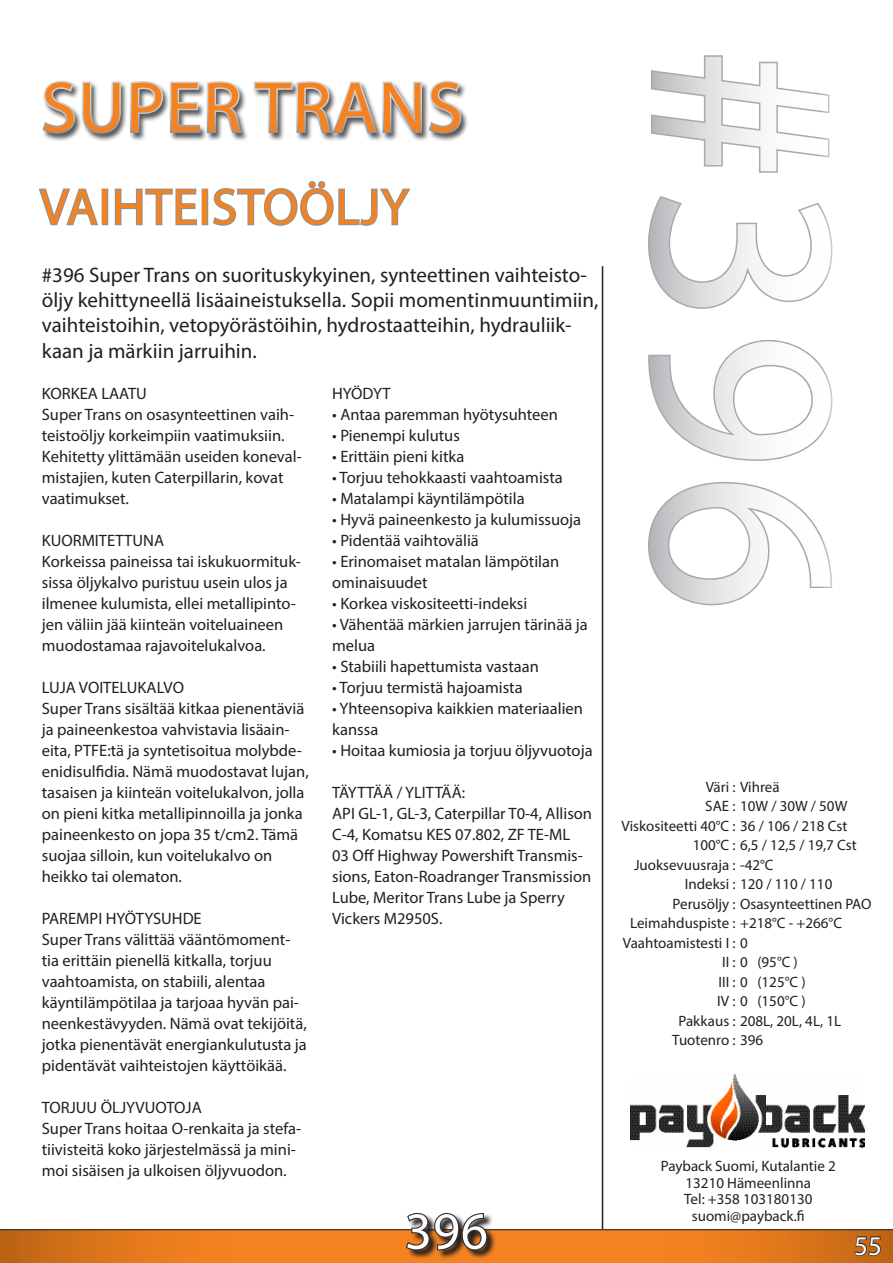
<style>
.page{position:relative;width:893px;height:1263px;background:#fff}
.page>*{position:absolute;margin:0;border:0;box-sizing:border-box;transform-origin:0 0}
.Art_Nr{font:270px "Myriad Pro";color:#fff}
.t1{font:72px "Myriad Pro";letter-spacing:.02em;color:#f58220}
.t2{font:52.5px "Myriad Pro";color:#fff}
.t3{font:51px "Myriad Pro";letter-spacing:.02em;color:#f58220}
.t4{font:27px "Myriad Pro";color:#fff}
.Ingress{font:21px/25.2px "Myriad Pro";color:#231f20}
.Brödtext{font:16.5px/21px "Myriad Pro";color:#231f20}
.Fakta_HÖ{font:15px "Myriad Pro";color:#231f20}
</style>
<div class="page">
<hr style="left:602px;top:266px;width:1px;height:997px;background:#231f20">
<svg style="left:39px;top:188px;width:59px;height:38px"></svg>
<div style="left:102px;top:189px;width:6px;height:36px;border:2px solid #919396"></div>
<svg style="left:114px;top:188px;width:83px;height:38px"></svg>
<div style="left:202px;top:189px;width:6px;height:36px;border:2px solid #919396"></div>
<svg style="left:213px;top:181px;width:198px;height:45px"></svg>
<svg style="left:651px;top:55px;width:179px;height:118px"></svg>
<svg style="left:648px;top:196px;width:185px;height:113px"></svg>
<svg style="left:648px;top:340px;width:185px;height:121px"></svg>
<svg style="left:648px;top:482px;width:184px;height:124px"></svg>
<div style="left:42px;top:81px;width:427px;height:61px;background:#231f20;opacity:.75"></div>
<svg style="left:42px;top:80px;width:80px;height:55px"></svg>
<svg style="left:129px;top:81px;width:116px;height:54px"></svg>
<svg style="left:252px;top:80px;width:211px;height:56px"></svg>
<img style="left:631px;top:1074px;width:234px;height:74px">
<svg style="left:0;top:1212px;width:893px;height:51px"></svg>
<p class="t1" style="left:41px;top:63px;width:423px">SUPER TRANS</p>
<p class="t3" style="left:40px;top:176px;width:370px">VAIHTEISTOÖLJY</p>
<p class="Ingress" style="left:42px;top:262px;width:558px">#396 Super Trans on suorituskykyinen, synteettinen vaihteisto&shy;öljy kehittyneellä lisäaineistuksella. Sopii momentinmuuntimiin, vaihteistoihin, vetopyörästöihin, hydrostaatteihin, hydrauliik&shy;kaan ja märkiin jarruihin.</p>
<p class="Brödtext" style="left:42px;top:382px;width:107px">KORKEA LAATU</p>
<p class="Brödtext" style="left:42px;top:403px;width:261px">Super Trans on osasynteettinen vaih&shy;teistoöljy korkeimpiin vaatimuksiin.<br>Kehitetty ylittämään useiden koneval&shy;mistajien, kuten Caterpillarin, kovat vaatimukset.</p>
<p class="Brödtext" style="left:42px;top:529px;width:124px">KUORMITETTUNA</p>
<p class="Brödtext" style="left:42px;top:550px;width:261px">Korkeissa paineissa tai iskukuormituk&shy;sissa öljykalvo puristuu usein ulos ja ilmenee kulumista, ellei metallipinto&shy;jen väliin jää kiinteän voiteluaineen muodostamaa rajavoitelukalvoa.</p>
<p class="Brödtext" style="left:42px;top:676px;width:144px">LUJA VOITELUKALVO</p>
<p class="Brödtext" style="left:42px;top:697px;width:268px">Super Trans sisältää kitkaa pienentäviä ja paineenkestoa vahvistavia lisäain&shy;eita, PTFE:tä ja syntetisoitua molybde&shy;enidisulfidia. Nämä muodostavat lujan, tasaisen ja kiinteän voitelukalvon, jolla on pieni kitka metallipinnoilla ja jonka paineenkesto on jopa 35 t/cm2. Tämä suojaa silloin, kun voitelukalvo on heikko tai olematon.</p>
<p class="Brödtext" style="left:42px;top:907px;width:161px">PAREMPI HYÖTYSUHDE</p>
<p class="Brödtext" style="left:42px;top:928px;width:266px">Super Trans välittää vääntömoment&shy;tia erittäin pienellä kitkalla, torjuu vaahtoamista, on stabiili, alentaa käyntilämpötilaa ja tarjoaa hyvän pai&shy;neenkestävyyden. Nämä ovat tekijöitä, jotka pienentävät energiankulutusta ja pidentävät vaihteistojen käyttöikää.</p>
<p class="Brödtext" style="left:42px;top:1096px;width:161px">TORJUU ÖLJYVUOTOJA</p>
<p class="Brödtext" style="left:42px;top:1117px;width:261px">Super Trans hoitaa O-renkaita ja stefa&shy;tiivisteitä koko järjestelmässä ja mini&shy;moi sisäisen ja ulkoisen öljyvuodon.</p>
<p class="Brödtext" style="left:332px;top:382px;width:60px">HYÖDYT</p>
<p class="Brödtext" style="left:332px;top:403px;width:227px">• Antaa paremman hyötysuhteen</p>
<p class="Brödtext" style="left:332px;top:424px;width:129px">• Pienempi kulutus</p>
<p class="Brödtext" style="left:332px;top:445px;width:134px">• Erittäin pieni kitka</p>
<p class="Brödtext" style="left:332px;top:466px;width:232px">• Torjuu tehokkaasti vaahtoamista</p>
<p class="Brödtext" style="left:332px;top:487px;width:194px">• Matalampi käyntilämpötila</p>
<p class="Brödtext" style="left:332px;top:508px;width:250px">• Hyvä paineenkesto ja kulumissuoja</p>
<p class="Brödtext" style="left:332px;top:529px;width:148px">• Pidentää vaihtoväliä</p>
<p class="Brödtext" style="left:332px;top:550px;width:229px">• Erinomaiset matalan lämpötilan ominaisuudet</p>
<p class="Brödtext" style="left:332px;top:592px;width:197px">• Korkea viskositeetti-indeksi</p>
<p class="Brödtext" style="left:332px;top:613px;width:257px">• Vähentää märkien jarrujen tärinää ja melua</p>
<p class="Brödtext" style="left:332px;top:655px;width:208px">• Stabiili hapettumista vastaan</p>
<p class="Brödtext" style="left:332px;top:676px;width:192px">• Torjuu termistä hajoamista</p>
<p class="Brödtext" style="left:332px;top:697px;width:252px">• Yhteensopiva kaikkien materiaalien kanssa</p>
<p class="Brödtext" style="left:332px;top:739px;width:262px">• Hoitaa kumiosia ja torjuu öljyvuotoja</p>
<p class="Brödtext" style="left:332px;top:781px;width:135px">TÄYTTÄÄ / YLITTÄÄ:</p>
<p class="Brödtext" style="left:332px;top:802px;width:261px">API GL-1, GL-3, Caterpillar T0-4, Allison C-4, Komatsu KES 07.802, ZF TE-ML<br>03 Off Highway Powershift Transmis&shy;sions, Eaton-Roadranger Transmission Lube, Meritor Trans Lube ja Sperry Vickers M2950S.</p>
<p class="t2" style="left:405px;top:1199px;width:84px">396</p>
<p class="Art_Nr" style="left:909px;top:47px;width:567px;rotate:90deg">#396</p>
<p class="Fakta_HÖ" style="left:706px;top:777px;width:75px">Väri : Vihreä</p>
<p class="Fakta_HÖ" style="left:705px;top:797px;width:144px">SAE : 10W / 30W / 50W</p>
<p class="Fakta_HÖ" style="left:622px;top:816px;width:227px">Viskositeetti 40°C : 36 / 106 / 218 Cst</p>
<p class="Fakta_HÖ" style="left:693px;top:836px;width:166px">100°C : 6,5 / 12,5 / 19,7 Cst</p>
<p class="Fakta_HÖ" style="left:634px;top:855px;width:141px">Juoksevuusraja : -42°C</p>
<p class="Fakta_HÖ" style="left:685px;top:875px;width:149px">Indeksi : 120 / 110 / 110</p>
<p class="Fakta_HÖ" style="left:672px;top:894px;width:201px">Perusöljy : Osasynteettinen PAO</p>
<p class="Fakta_HÖ" style="left:630px;top:914px;width:213px">Leimahduspiste : +218°C - +266°C</p>
<p class="Fakta_HÖ" style="left:623px;top:933px;width:127px">Vaahtoamistesti I : 0</p>
<p class="Fakta_HÖ" style="left:722px;top:953px;width:77px">II : 0 (95°C )</p>
<p class="Fakta_HÖ" style="left:718px;top:972px;width:89px">III : 0 (125°C )</p>
<p class="Fakta_HÖ" style="left:717px;top:992px;width:90px">IV : 0 (150°C )</p>
<p class="Fakta_HÖ" style="left:678px;top:1011px;width:164px">Pakkaus : 208L, 20L, 4L, 1L</p>
<p class="Fakta_HÖ" style="left:672px;top:1031px;width:92px">Tuotenro : 396</p>
<p class="Fakta_HÖ" style="left:661px;top:1157px;width:177px">Payback Suomi, Kutalantie 2</p>
<p class="Fakta_HÖ" style="left:686px;top:1173px;width:127px">13210 Hämeenlinna</p>
<p class="Fakta_HÖ" style="left:684px;top:1190px;width:130px">Tel: +358 103180130</p>
<p class="Fakta_HÖ" style="left:692px;top:1206px;width:114px">suomi@payback.fi</p>
<p class="t4" style="left:854px;top:1229px;width:29px">55</p>
</div>
